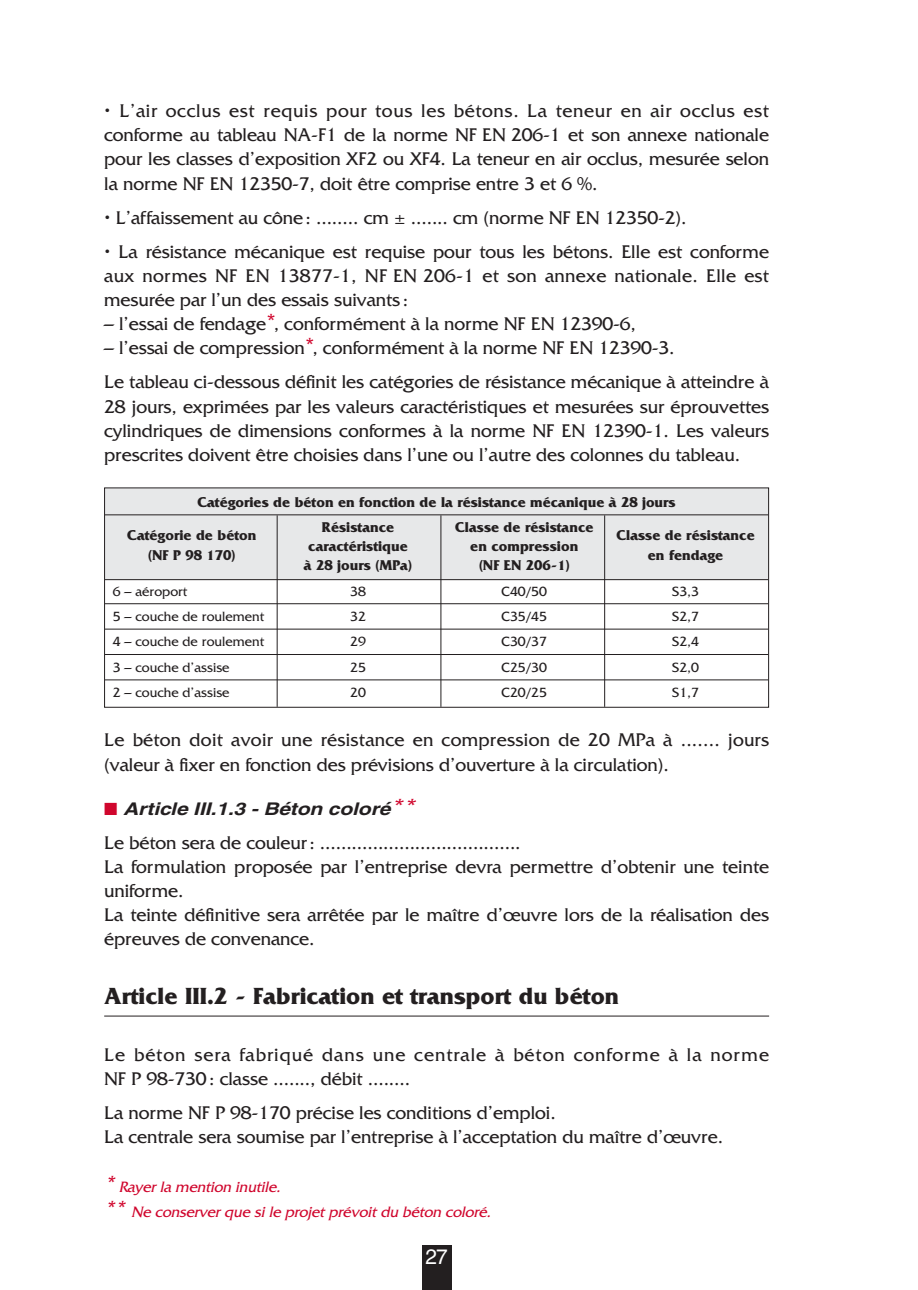
<style>
.page{position:relative;width:918px;height:1290px;background:#fff}
.page>*{position:absolute;margin:0;border:0;box-sizing:border-box;transform-origin:0 0}
.t1{font:700 24.5px "Friz Quadrata";color:#231f20}
.t2{font:21px "Helvetica";color:#fff}
.t3{font:19.25px/24.2px "Friz Quadrata";letter-spacing:-.005em;color:#231f20}
.t4{font:19.25px/24.2px "Friz Quadrata";letter-spacing:.05em;color:#231f20}
.t5{font:italic 700 17.5px "Helvetica";letter-spacing:-.005em;color:#231f20;scale:1.2 1}
.t6{font:italic 15.75px/24.2px "Friz Quadrata";letter-spacing:-.005em;color:#d0062d}
.t7{font:700 14.88px "Friz Quadrata";color:#231f20}
.t8{font:14px "Friz Quadrata";color:#231f20}
.s1{font-size:24.5px;color:#d0062d}
.s2{color:#d0062d}
.s3{font-family:"Friz Quadrata";font-weight:400;font-size:24.5px;color:#d0062d}
.s4{font-size:24.5px}
</style>
<div class="page">
<div style="left:422px;top:1245px;width:29px;height:45px;background:#231f20"></div>
<hr style="left:104px;top:1015px;width:665px;height:1px;background:#231f20">
<div style="left:104px;top:488px;width:665px;height:92px;background:#e7e8e9"></div>
<div style="left:104px;top:487px;width:665px;height:221px;border:1px solid #231f20"></div>
<hr style="left:105px;top:514px;width:663px;height:1px;background:#231f20">
<hr style="left:105px;top:579px;width:663px;height:1px;background:#231f20">
<hr style="left:105px;top:603px;width:663px;height:1px;background:#231f20">
<hr style="left:105px;top:629px;width:663px;height:1px;background:#231f20">
<hr style="left:105px;top:654px;width:663px;height:1px;background:#231f20">
<hr style="left:105px;top:679px;width:663px;height:1px;background:#231f20">
<hr style="left:277px;top:515px;width:1px;height:192px;background:#231f20">
<hr style="left:440px;top:515px;width:1px;height:192px;background:#231f20">
<hr style="left:604px;top:515px;width:1px;height:192px;background:#231f20">
<p class="t3" style="left:104px;top:98px;width:666px;text-align:justify">• L’air occlus est requis pour tous les bétons. La teneur en air occlus est conforme au tableau NA-F1 de la norme NF EN 206-1 et son annexe nationale pour les classes d’exposition XF2 ou XF4. La teneur en air occlus, mesurée selon la norme NF EN 12350-7, doit être comprise entre 3 et 6 %.</p>
<p class="t3" style="left:104px;top:205px;width:584px">• L’affaissement au cône: ........ cm ± ....... cm (norme NF EN 12350-2).</p>
<p class="t3" style="left:104px;top:239px;width:666px;text-align:justify">• La résistance mécanique est requise pour tous les bétons. Elle est conforme aux normes NF EN 13877-1, NF EN 206-1 et son annexe nationale. Elle est mesurée par l’un des essais suivants :</p>
<p class="t3" style="left:104px;top:311px;width:533px">– l’essai de fendage<span class="s1">*</span>, conformément à la norme NF EN 12390-6,</p>
<p class="t3" style="left:104px;top:331px;width:666px;line-height:34.1px">– l’essai de compression<span class="s1">*</span>, conformément à la norme NF EN 12390-3.<br>Le tableau ci-dessous définit les catégories de résistance mécanique à atteindre à</p>
<p class="t3" style="left:104px;top:394px;width:666px;text-align:justify">28 jours, exprimées par les valeurs caractéristiques et mesurées sur éprouvettes cylindriques de dimensions conformes à la norme NF EN 12390-1. Les valeurs prescrites doivent être choisies dans l’une ou l’autre des colonnes du tableau.</p>
<p class="t7" style="left:197px;top:493px;width:480px">Catégories de béton en fonction de la résistance mécanique à 28 jours</p>
<p class="t7" style="left:127px;top:526px;width:131px">Catégorie de béton</p>
<p class="t7" style="left:322px;top:518px;width:74px">Résistance</p>
<p class="t7" style="left:455px;top:518px;width:140px">Classe de résistance</p>
<p class="t7" style="left:616px;top:526px;width:140px">Classe de résistance</p>
<p class="t7" style="left:308px;top:537px;width:101px">caractéristique</p>
<p class="t7" style="left:470px;top:537px;width:109px">en compression</p>
<p class="t7" style="left:148px;top:546px;width:89px">(NF P 98 170)</p>
<p class="t7" style="left:648px;top:546px;width:77px">en fendage</p>
<p class="t7" style="left:304px;top:556px;width:110px">à 28 jours (MPa)</p>
<p class="t7" style="left:479px;top:556px;width:93px">(NF EN 206-1)</p>
<p class="t8" style="left:113px;top:582px;width:76px">6 – aéroport</p>
<p class="t8" style="left:350px;top:582px;width:17px">38</p>
<p class="t8" style="left:501px;top:582px;width:47px">C40/50</p>
<p class="t8" style="left:672px;top:582px;width:28px">S3,3</p>
<p class="t8" style="left:113px;top:608px;width:153px">5 – couche de roulement</p>
<p class="t8" style="left:350px;top:608px;width:17px">32</p>
<p class="t8" style="left:501px;top:608px;width:47px">C35/45</p>
<p class="t8" style="left:672px;top:608px;width:28px">S2,7</p>
<p class="t8" style="left:113px;top:633px;width:153px">4 – couche de roulement</p>
<p class="t8" style="left:350px;top:633px;width:17px">29</p>
<p class="t8" style="left:501px;top:633px;width:47px">C30/37</p>
<p class="t8" style="left:672px;top:633px;width:28px">S2,4</p>
<p class="t8" style="left:113px;top:659px;width:118px">3 – couche d’assise</p>
<p class="t8" style="left:350px;top:659px;width:17px">25</p>
<p class="t8" style="left:501px;top:659px;width:47px">C25/30</p>
<p class="t8" style="left:672px;top:659px;width:28px">S2,0</p>
<p class="t8" style="left:113px;top:684px;width:118px">2 – couche d’assise</p>
<p class="t8" style="left:350px;top:684px;width:17px">20</p>
<p class="t8" style="left:501px;top:684px;width:47px">C20/25</p>
<p class="t8" style="left:672px;top:684px;width:28px">S1,7</p>
<p class="t3" style="left:104px;top:728px;width:666px">Le béton doit avoir une résistance en compression de 20 MPa à ....... jours (valeur à fixer en fonction des prévisions d’ouverture à la circulation).</p>
<p class="t5" style="left:104px;top:802px;width:264px"><span class="s2">■</span> Article III.1.3 - Béton coloré<span class="s3">**</span></p>
<p class="t3" style="left:104px;top:830px;width:666px">Le béton sera de couleur: ......................................<br>La formulation proposée par l’entreprise devra permettre d’obtenir une teinte uniforme.<br>La teinte définitive sera arrêtée par le maître d’œuvre lors de la réalisation des épreuves de convenance.</p>
<p class="t1" style="left:104px;top:981px;width:516px">Article III.2 - Fabrication et transport du béton</p>
<p class="t4" style="left:104px;top:1042px;width:666px">Le béton sera fabriqué dans une centrale à béton conforme à la norme<br>NF P 98-730: classe ......., débit ........</p>
<p class="t3" style="left:104px;top:1100px;width:620px">La norme NF P 98-170 précise les conditions d’emploi.<br>La centrale sera soumise par l’entreprise à l’acceptation du maître d’œuvre.</p>
<p class="t6" style="left:104px;top:1175px;width:390px"><span class="s4">*</span> Rayer la mention inutile.<br><span class="s4">**</span> Ne conserver que si le projet prévoit du béton coloré.</p>
<p class="t2" style="left:425px;top:1249px;width:24px">27</p>
</div>
